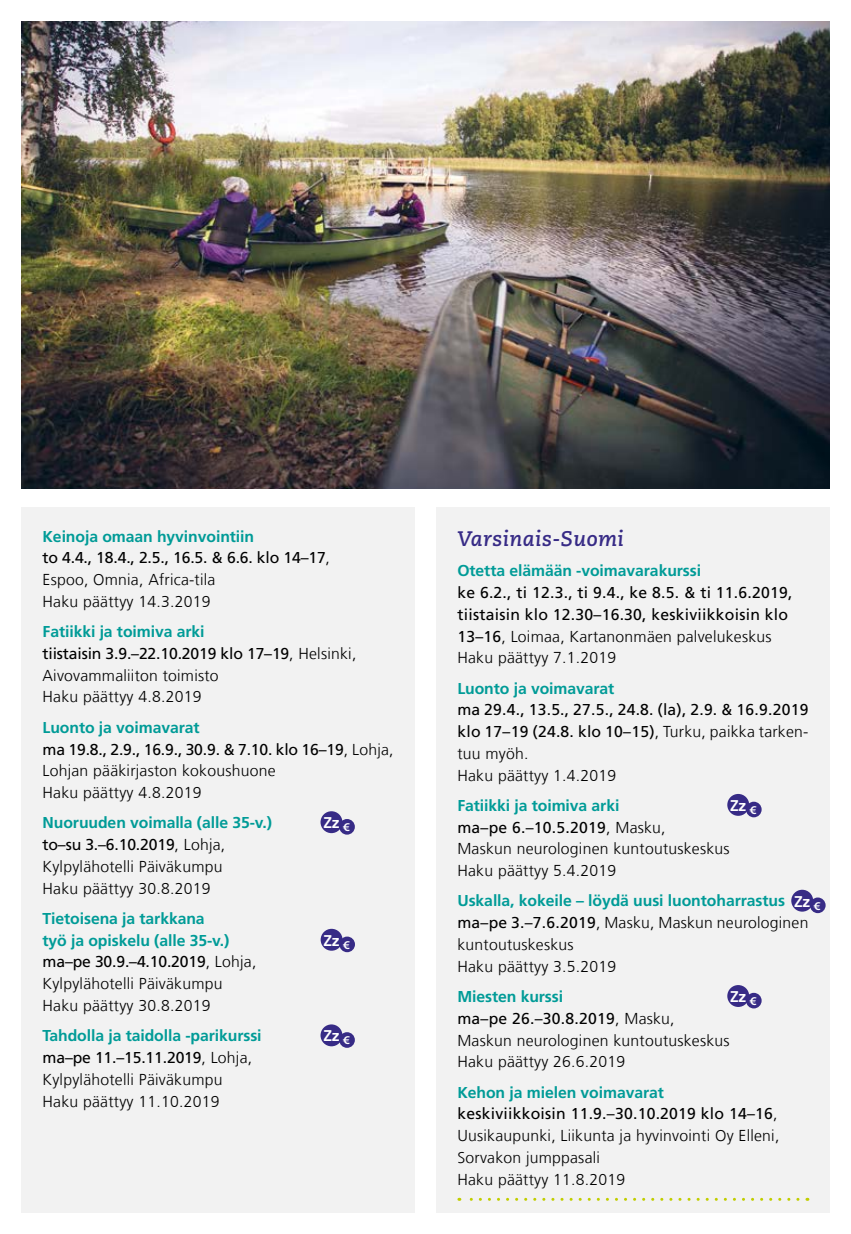
<style>
.page{position:relative;width:851px;height:1234px;background:#fff}
.page>*{position:absolute;margin:0;border:0;box-sizing:border-box;transform-origin:0 0}
.t1{font:italic 700 21px "Caecilia LT Std";letter-spacing:.02em;color:#372b86}
.t2{font:300 15.75px/21.8px "Frutiger LT Com";letter-spacing:.015em;color:#000}
.t3{font:15.75px/21.8px "Frutiger LT Com";letter-spacing:.015em;color:#000}
.t4{font:700 15.75px "Frutiger LT Com";letter-spacing:-.005em;color:#009b97}
.t5{font:700 15.6px "Frutiger LT Std";letter-spacing:-.02em;color:#fff}
.s1{font-weight:700;color:#009b97}
.s2{font-weight:400}
.s3{font-weight:300}
</style>
<div class="page">
<img style="left:21px;top:21px;width:808px;height:468px">
<div style="left:21px;top:497px;width:394px;height:715px;background:#f2f2f2"></div>
<div style="left:436px;top:497px;width:393px;height:715px;background:#f2f2f2"></div>
<div style="left:320px;top:811px;width:22px;height:22px;background:#372b86;border-radius:50%"></div>
<div style="left:339px;top:818px;width:16px;height:16px;background:#372b86;border-radius:50%"></div>
<div style="left:320px;top:928px;width:22px;height:22px;background:#372b86;border-radius:50%"></div>
<div style="left:339px;top:936px;width:16px;height:16px;background:#372b86;border-radius:50%"></div>
<div style="left:727px;top:793px;width:22px;height:22px;background:#372b86;border-radius:50%"></div>
<div style="left:745px;top:801px;width:16px;height:16px;background:#372b86;border-radius:50%"></div>
<div style="left:791px;top:889px;width:22px;height:22px;background:#372b86;border-radius:50%"></div>
<div style="left:809px;top:897px;width:16px;height:15px;background:#372b86;border-radius:50%"></div>
<div style="left:727px;top:984px;width:22px;height:22px;background:#372b86;border-radius:50%"></div>
<div style="left:745px;top:992px;width:16px;height:16px;background:#372b86;border-radius:50%"></div>
<div style="left:320px;top:1024px;width:22px;height:22px;background:#372b86;border-radius:50%"></div>
<div style="left:339px;top:1031px;width:16px;height:16px;background:#372b86;border-radius:50%"></div>
<div style="left:1px;top:489px;width:848px;height:17px;background:#fff"></div>
<svg style="left:459px;top:1197px;width:338px;height:3px"></svg>
<p class="t2" style="left:43px;top:525px;width:289px"><span class="s1">Keinoja omaan hyvinvointiin<br></span><span class="s2">to 4.4., 18.4., 2.5., 16.5. &amp; 6.6. klo 14–17</span>,<br>Espoo, Omnia, Africa-tila<br>Haku päättyy 14.3.2019</p>
<p class="t2" style="left:43px;top:620px;width:315px"><span class="s1">Fatiikki ja toimiva arki<br></span><span class="s2">tiistaisin 3.9.–22.10.2019 klo 17–19</span>, Helsinki,<br>Aivovammaliiton toimisto<br>Haku päättyy 4.8.2019</p>
<p class="t2" style="left:43px;top:716px;width:352px"><span class="s1">Luonto ja voimavarat<br></span><span class="s2">ma 19.8., 2.9., 16.9., 30.9. &amp; 7.10. klo 16–19</span>, Lohja,<br>Lohjan pääkirjaston kokoushuone<br>Haku päättyy 4.8.2019</p>
<p class="t2" style="left:43px;top:811px;width:231px"><span class="s1">Nuoruuden voimalla (alle 35-v.) </span><span class="s2">to–su 3.–6.10.2019</span>, Lohja,<br>Kylpylähotelli Päiväkumpu<br>Haku päättyy 30.8.2019</p>
<p class="t2" style="left:43px;top:907px;width:215px"><span class="s1">Tietoisena ja tarkkana<br>työ ja opiskelu (alle 35-v.) </span><span class="s2">ma–pe 30.9.–4.10.2019</span>, Lohja,<br>Kylpylähotelli Päiväkumpu<br>Haku päättyy 30.8.2019</p>
<p class="t2" style="left:43px;top:1024px;width:221px"><span class="s1">Tahdolla ja taidolla -parikurssi </span><span class="s2">ma–pe 11.–15.11.2019</span>, Lohja,<br>Kylpylähotelli Päiväkumpu<br>Haku päättyy 11.10.2019</p>
<p class="t5" style="left:323px;top:813px;width:27px">Zz <sub>€</sub></p>
<p class="t5" style="left:323px;top:930px;width:27px">Zz <sub>€</sub></p>
<p class="t5" style="left:323px;top:1026px;width:27px">Zz <sub>€</sub></p>
<h1 class="t1" style="left:457px;top:526px;width:168px">Varsinais-Suomi</h1>
<p class="t4" style="left:457px;top:561px;width:245px">Otetta elämään -voimavarakurssi</p>
<p class="t3" style="left:457px;top:581px;width:336px">ke 6.2., ti 12.3., ti 9.4., ke 8.5. &amp; ti 11.6.2019, tiistaisin klo 12.30–16.30, keskiviikkoisin klo 13–16<span class="s3">, Loimaa, Kartanonmäen palvelukeskus Haku päättyy 7.1.2019</span></p>
<p class="t4" style="left:457px;top:678px;width:158px">Luonto ja voimavarat</p>
<p class="t3" style="left:457px;top:699px;width:352px">ma 29.4., 13.5., 27.5., 24.8. (la), 2.9. &amp; 16.9.2019 klo 17–19 (24.8. klo 10–15)<span class="s3">, Turku, paikka tarken&shy;tuu myöh.<br>Haku päättyy 1.4.2019</span></p>
<p class="t2" style="left:457px;top:794px;width:274px"><span class="s1">Fatiikki ja toimiva arki<br></span><span class="s2">ma–pe 6.–10.5.2019</span>, Masku,<br>Maskun neurologinen kuntoutuskeskus<br>Haku päättyy 5.4.2019</p>
<p class="t2" style="left:457px;top:890px;width:352px"><span class="s1">Uskalla, kokeile – löydä uusi luontoharrastus </span><span class="s2">ma–pe 3.–7.6.2019</span>, Masku, Maskun neurologinen kuntoutuskeskus<br>Haku päättyy 3.5.2019</p>
<p class="t2" style="left:457px;top:985px;width:274px"><span class="s1">Miesten kurssi<br></span><span class="s2">ma–pe 26.–30.8.2019</span>, Masku,<br>Maskun neurologinen kuntoutuskeskus<br>Haku päättyy 26.6.2019</p>
<p class="t2" style="left:457px;top:1081px;width:323px"><span class="s1">Kehon ja mielen voimavarat<br></span><span class="s2">keskiviikkoisin 11.9.–30.10.2019 klo 14–16</span>, Uusikaupunki, Liikunta ja hyvinvointi Oy Elleni, Sorvakon jumppasali<br>Haku päättyy 11.8.2019</p>
<p class="t5" style="left:730px;top:796px;width:27px">Zz <sub>€</sub></p>
<p class="t5" style="left:794px;top:891px;width:27px">Zz <sub>€</sub></p>
<p class="t5" style="left:730px;top:987px;width:27px">Zz <sub>€</sub></p>
</div>
